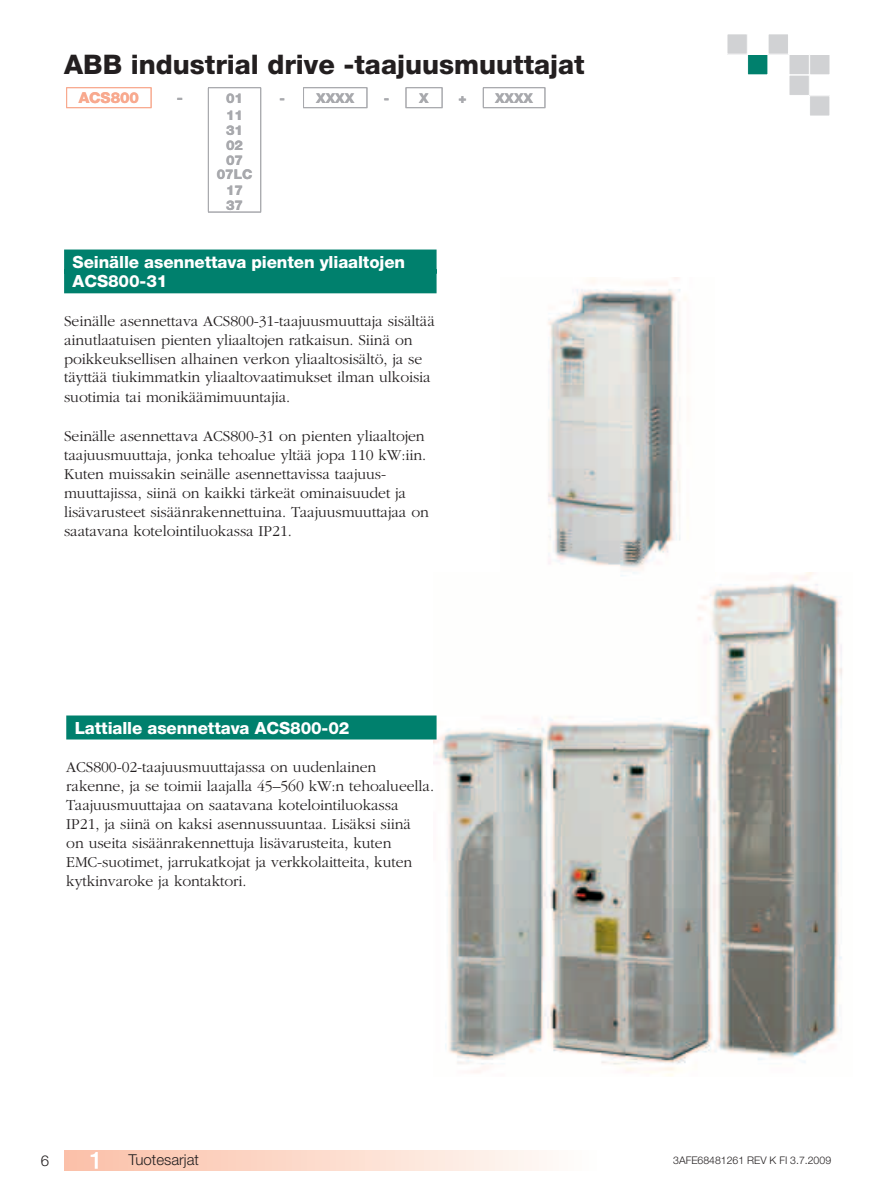
<style>
.page{position:relative;width:894px;height:1189px;background:#fff}
.page>*{position:absolute;margin:0;border:0;box-sizing:border-box;transform-origin:0 0}
.t1{font:800 27px "Helvetica Neue";color:#231f20}
.t2{font:800 16.8px/19.8px "Helvetica Neue";letter-spacing:-.005em;color:#fff}
.t3{font:300 15.75px/19px "Garamond";letter-spacing:-.005em;color:#231f20}
.t4{font:300 15px "Helvetica Neue";color:#231f20}
.t5{font:800 15px "Helvetica Neue";color:#f8a98e}
.t6{font:800 15px "Helvetica Neue";color:#a8a9ad}
.t7{font:800 13.5px/14.7px "Helvetica Neue";color:#a8a9ad;text-align:center}
.t8{font:300 10.5px "Helvetica Neue";color:#231f20}
</style>
<div class="page">
<div style="left:726px;top:34px;width:21px;height:20px;background:#d1d2d4"></div>
<div style="left:726px;top:33px;width:21px;height:22px;border:1px solid #fff"></div>
<div style="left:747px;top:54px;width:20px;height:21px;background:#00806d"></div>
<div style="left:746px;top:54px;width:21px;height:21px;border:1px solid #fff"></div>
<div style="left:767px;top:34px;width:21px;height:20px;background:#d1d2d4"></div>
<div style="left:767px;top:33px;width:21px;height:22px;border:1px solid #fff"></div>
<div style="left:788px;top:54px;width:20px;height:21px;background:#d1d2d4"></div>
<div style="left:788px;top:54px;width:21px;height:21px;border:1px solid #fff"></div>
<div style="left:809px;top:54px;width:20px;height:21px;background:#d1d2d4"></div>
<div style="left:808px;top:54px;width:21px;height:21px;border:1px solid #fff"></div>
<div style="left:788px;top:75px;width:20px;height:20px;background:#d1d2d4"></div>
<div style="left:788px;top:75px;width:21px;height:21px;border:1px solid #fff"></div>
<div style="left:809px;top:96px;width:20px;height:20px;background:#d1d2d4"></div>
<div style="left:808px;top:95px;width:21px;height:21px;border:1px solid #fff"></div>
<div style="left:64px;top:1150px;width:532px;height:20px;background:linear-gradient(to right,#fbbfa6,#fefdfa)"></div>
<svg style="left:91px;top:1152px;width:7px;height:17px"></svg>
<img style="left:433px;top:573px;width:410px;height:503px">
<img style="left:500px;top:277px;width:214px;height:303px">
<div style="left:64px;top:250px;width:372px;height:24px;background:#00806d"></div>
<div style="left:64px;top:269px;width:372px;height:24px;background:#00806d"></div>
<svg style="left:482px;top:88px;width:1px;height:19px"></svg>
<hr style="left:482px;top:87px;width:63px;height:1px;background:#a8a9ad">
<svg style="left:544px;top:88px;width:1px;height:19px"></svg>
<hr style="left:482px;top:107px;width:63px;height:1px;background:#a8a9ad">
<hr style="left:66px;top:87px;width:85px;height:1px;background:#f8a98e">
<svg style="left:66px;top:88px;width:1px;height:19px"></svg>
<svg style="left:151px;top:88px;width:1px;height:19px"></svg>
<hr style="left:66px;top:107px;width:85px;height:1px;background:#f8a98e">
<hr style="left:208px;top:87px;width:53px;height:1px;background:#a8a9ad">
<svg style="left:208px;top:88px;width:1px;height:79px"></svg>
<svg style="left:260px;top:88px;width:1px;height:79px"></svg>
<hr style="left:208px;top:167px;width:1px;height:30px;background:#a8a9ad">
<hr style="left:260px;top:167px;width:1px;height:30px;background:#a8a9ad">
<svg style="left:208px;top:197px;width:1px;height:15px"></svg>
<svg style="left:260px;top:197px;width:1px;height:15px"></svg>
<hr style="left:208px;top:212px;width:53px;height:1px;background:#a8a9ad">
<hr style="left:303px;top:87px;width:64px;height:1px;background:#a8a9ad">
<svg style="left:303px;top:88px;width:1px;height:19px"></svg>
<svg style="left:366px;top:88px;width:1px;height:19px"></svg>
<hr style="left:303px;top:107px;width:64px;height:1px;background:#a8a9ad">
<hr style="left:405px;top:87px;width:37px;height:1px;background:#a8a9ad">
<svg style="left:405px;top:88px;width:1px;height:19px"></svg>
<svg style="left:441px;top:88px;width:1px;height:19px"></svg>
<hr style="left:405px;top:107px;width:37px;height:1px;background:#a8a9ad">
<div style="left:66px;top:715px;width:370px;height:24px;background:#00806d"></div>
<h1 class="t1" style="left:64px;top:54px;width:522px">ABB industrial drive -taajuusmuuttajat</h1>
<p class="t5" style="left:79px;top:93px;width:62px">ACS800</p>
<p class="t6" style="left:177px;top:93px;width:8px">-</p>
<p class="t7" style="left:226px;top:92px;width:19px">01</p>
<p class="t7" style="left:279px;top:92px;width:76px">- XXXX</p>
<p class="t7" style="left:383px;top:92px;width:47px">- X</p>
<p class="t7" style="left:458px;top:92px;width:10px">+</p>
<p class="t7" style="left:495px;top:92px;width:40px">XXXX</p>
<p class="t7" style="left:217px;top:109px;width:37px">11<br>31<br>02<br>07<br>07LC</p>
<p class="t7" style="left:226px;top:185px;width:19px;line-height:14.2px;text-align:left">17<br>37</p>
<p class="t2" style="left:73px;top:253px;width:334px">Seinälle asennettava pienten yliaaltojen<br>ACS800-31</p>
<p class="t3" style="left:64px;top:312px;width:372px">Seinälle asennettava ACS800-31-taajuusmuuttaja sisältää ainutlaatuisen pienten yliaaltojen ratkaisun. Siinä on poikkeuksellisen alhainen verkon yliaaltosisältö, ja se täyttää tiukimmatkin yliaaltovaatimukset ilman ulkoisia suotimia tai monikäämimuuntajia.</p>
<p class="t3" style="left:64px;top:428px;width:366px">Seinälle asennettava ACS800-31 on pienten yliaaltojen taajuusmuuttaja, jonka tehoalue yltää jopa 110 kW:iin.<br>Kuten muissakin seinälle asennettavissa taajuus&shy;muuttajissa, siinä on kaikki tärkeät ominaisuudet ja lisävarusteet sisäänrakennettuina. Taajuusmuuttajaa on saatavana kotelointiluokassa IP21.</p>
<p class="t2" style="left:75px;top:719px;width:276px">Lattialle asennettava ACS800-02</p>
<p class="t3" style="left:66px;top:759px;width:369px">ACS800-02-taajuusmuuttajassa on uudenlainen rakenne, ja se toimii laajalla 45–560 kW:n tehoalueella.<br>Taajuusmuuttajaa on saatavana kotelointiluokassa IP21, ja siinä on kaksi asennussuuntaa. Lisäksi siinä<br>on useita sisäänrakennettuja lisävarusteita, kuten EMC-suotimet, jarrukatkojat ja verkkolaitteita, kuten kytkinvaroke ja kontaktori.</p>
<p class="t4" style="left:41px;top:1155px;width:10px">6</p>
<p class="t4" style="left:128px;top:1154px;width:72px">Tuotesarjat</p>
<p class="t8" style="left:673px;top:1157px;width:159px">3AFE68481261 REV K FI 3.7.2009</p>
</div>
